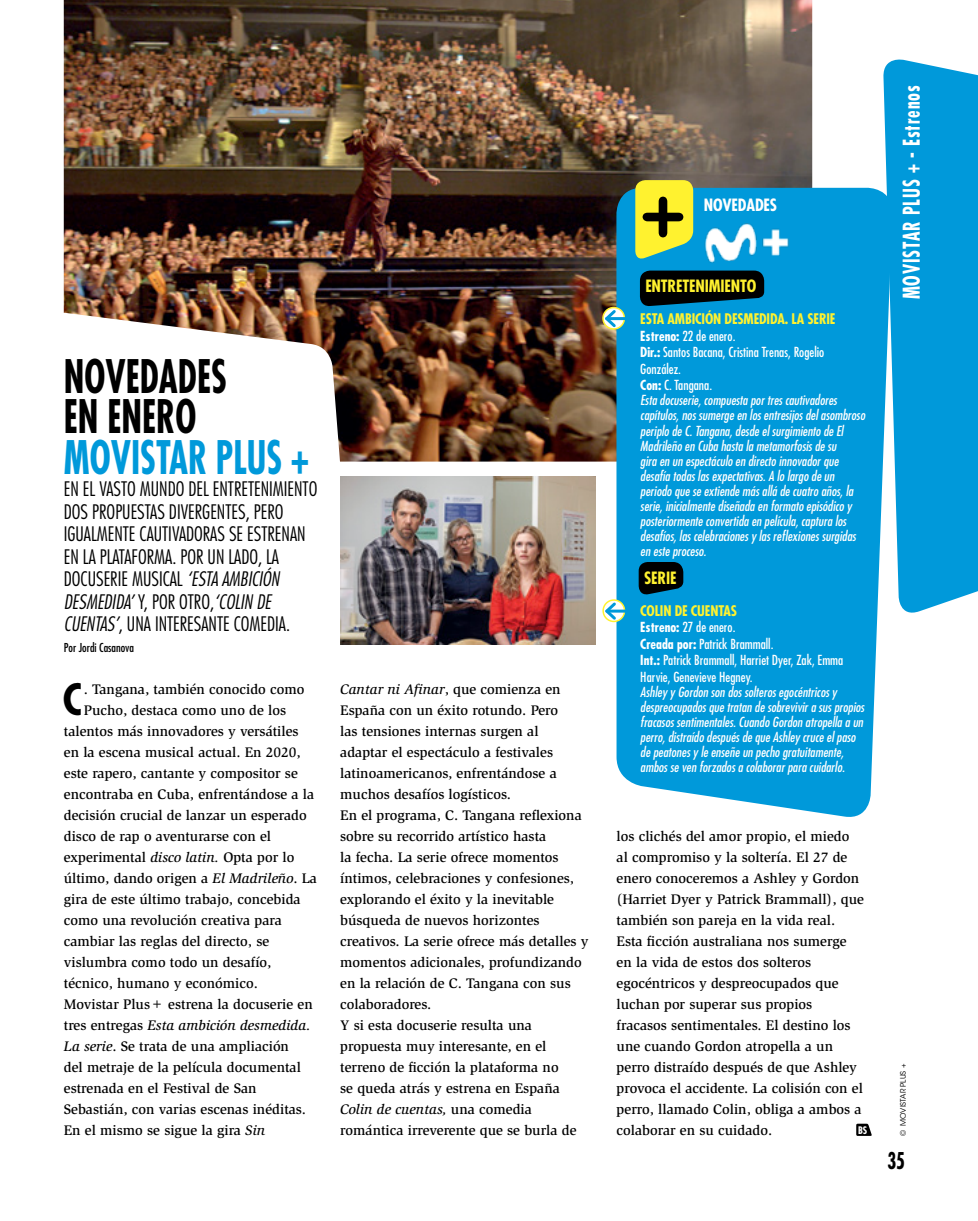
<style>
.page{position:relative;width:978px;height:1221px;background:#fff}
.page>*{position:absolute;margin:0;border:0;box-sizing:border-box;transform-origin:0 0}
.t1{font:700 72px "Helvetica Rounded LT Std";color:#000}
.Occhiello{font:700 condensed 45px "Futura Std";color:#000;scale:.8 1}
.Occhiello-2{font:700 condensed 45px "Futura Std";color:#0099da;scale:.8 1}
.Testo_Capol_2R{font:700 condensed 42.15px "Futura Std";color:#000}
.t2{font:700 condensed 22.5px "Futura Std";letter-spacing:.05em;color:#fff;scale:.8 1}
.t3{font:700 condensed 22.5px "Futura Std";color:#000;scale:.8 1}
.Sommario{font:300 condensed 19.5px/22.5px "Futura Std";color:#000}
.SCH-Parte{font:700 condensed 16.5px "Futura Std";letter-spacing:-.01em;color:#fff22f}
.SCH-Parte-2{font:700 condensed 16.5px "Futura Std";letter-spacing:-.01em;color:#fff}
.Testo{font:500 14.25px/21px "Slimbach Std";color:#000}
.Testo_Capol_2R-2{font:500 14.25px "Slimbach Std";color:#000}
.SCH-Titolo{font:700 condensed 14.25px "Futura Std";letter-spacing:-.01em;color:#fff22f}
.SCH-Testo{font:italic condensed 13.5px/15px "Futura Std";color:#fff}
.SCH-Crediti_fino_a{font:condensed 13.5px/16.5px "Futura Std";color:#fff}
.Firma{font:condensed 12px "Futura Std";color:#000}
.t4{font:700 condensed 10.2px "Futura Std";color:#fff}
.Copyright{font:7.5px "ITC Avant Garde Std";color:#000}
.s1{font-style:italic}
.s2{font-weight:700}
</style>
<div class="page">
<img style="left:64px;top:0;width:748px;height:461px">
<svg style="left:63px;top:310px;width:284px;height:152px"></svg>
<div style="left:616px;top:188px;width:267px;height:629px;background:#0099da"></div>
<svg style="left:635px;top:180px;width:58px;height:81px;background:#dae446"></svg>
<svg style="left:603px;top:307px;width:21px;height:22px"></svg>
<div style="left:602px;top:307px;width:23px;height:23px;border:2px solid #fff22f;border-radius:50%"></div>
<hr style="left:607px;top:317px;width:20px;height:3px;background:#0099da">
<svg style="left:602px;top:307px;width:16px;height:23px"></svg>
<img style="left:704px;top:219px;width:89px;height:49px">
<svg style="left:856px;top:1123px;width:16px;height:12px"></svg>
<svg style="left:603px;top:600px;width:22px;height:21px"></svg>
<div style="left:602px;top:599px;width:23px;height:23px;border:2px solid #fff22f;border-radius:50%"></div>
<hr style="left:607px;top:609px;width:20px;height:3px;background:#0099da">
<svg style="left:602px;top:599px;width:17px;height:23px"></svg>
<svg style="left:640px;top:270px;width:124px;height:37px;background:#001823"></svg>
<svg style="left:639px;top:562px;width:44px;height:34px"></svg>
<img style="left:340px;top:476px;width:255px;height:168px">
<svg style="left:883px;top:59px;width:95px;height:554px;background:#17a2dd"></svg>
<p class="Occhiello" style="left:64px;top:348px;width:205px">NOVEDADES</p>
<p class="Occhiello" style="left:64px;top:389px;width:167px">EN ENERO</p>
<p class="Occhiello-2" style="left:64px;top:429px;width:308px">MOVISTAR PLUS +</p>
<p class="Sommario" style="left:64px;top:478px;width:255px">EN EL VASTO MUNDO DEL ENTRETENIMIENTO DOS PROPUESTAS DIVERGENTES, PERO IGUALMENTE CAUTIVADORAS SE ESTRENAN EN LA PLATAFORMA. POR UN LADO, LA DOCUSERIE MUSICAL <span class="s1">‘ESTA AMBICIÓN DESMEDIDA’</span> Y, POR OTRO,<span class="s1">‘COLIN DE CUENTAS’</span>, UNA INTERESANTE COMEDIA.</p>
<p class="Firma" style="left:64px;top:640px;width:72px">Por Jordi Casanova</p>
<p class="Testo_Capol_2R" style="left:63px;top:673px;width:21px">C</p>
<p class="Testo_Capol_2R-2" style="left:84px;top:680px;width:222px">. Tangana, también conocido como</p>
<p class="Testo_Capol_2R-2" style="left:84px;top:701px;width:204px">Pucho, destaca como uno de los</p>
<p class="Testo_Capol_2R-2" style="left:64px;top:722px;width:236px">talentos más innovadores y versátiles</p>
<p class="Testo_Capol_2R-2" style="left:64px;top:743px;width:238px">en la escena musical actual. En 2020,</p>
<p class="Testo_Capol_2R-2" style="left:64px;top:764px;width:235px">este rapero, cantante y compositor se</p>
<p class="Testo_Capol_2R-2" style="left:64px;top:785px;width:252px">encontraba en Cuba, enfrentándose a la</p>
<p class="Testo_Capol_2R-2" style="left:64px;top:806px;width:244px">decisión crucial de lanzar un esperado</p>
<p class="Testo_Capol_2R-2" style="left:64px;top:827px;width:209px">disco de rap o aventurarse con el</p>
<p class="Testo_Capol_2R-2" style="left:64px;top:848px;width:232px">experimental <span class="s1">disco latin.</span> Opta por lo</p>
<p class="Testo_Capol_2R-2" style="left:64px;top:869px;width:255px">último, dando origen a <span class="s1">El Madrileño</span>. La</p>
<p class="Testo_Capol_2R-2" style="left:64px;top:890px;width:238px">gira de este último trabajo, concebida</p>
<p class="Testo_Capol_2R-2" style="left:64px;top:911px;width:220px">como una revolución creativa para</p>
<p class="Testo_Capol_2R-2" style="left:64px;top:932px;width:207px">cambiar las reglas del directo, se</p>
<p class="Testo_Capol_2R-2" style="left:64px;top:953px;width:209px">vislumbra como todo un desafío,</p>
<p class="Testo_Capol_2R-2" style="left:64px;top:974px;width:196px">técnico, humano y económico.</p>
<p class="Testo" style="left:64px;top:993px;width:250px">Movistar Plus+ estrena la docuserie en tres entregas <span class="s1">Esta ambición desmedida.<br>La serie</span>. Se trata de una ampliación<br>del metraje de la película documental estrenada en el Festival de San Sebastián, con varias escenas inéditas.</p>
<p class="Testo" style="left:64px;top:1119px;width:203px">En el mismo se sigue la gira <span class="s1">Sin</span></p>
<p class="Testo" style="left:340px;top:678px;width:222px"><span class="s1">Cantar ni Afinar</span>, que comienza en España con un éxito rotundo. Pero las tensiones internas surgen al adaptar el espectáculo a festivales latinoamericanos, enfrentándose a muchos desafíos logísticos.</p>
<p class="Testo" style="left:340px;top:804px;width:250px">En el programa, C. Tangana reflexiona sobre su recorrido artístico hasta<br>la fecha. La serie ofrece momentos íntimos, celebraciones y confesiones, explorando el éxito y la inevitable búsqueda de nuevos horizontes creativos. La serie ofrece más detalles y momentos adicionales, profundizando en la relación de C. Tangana con sus colaboradores.</p>
<p class="Testo" style="left:340px;top:1014px;width:238px">Y si esta docuserie resulta una propuesta muy interesante, en el terreno de ficción la plataforma no<br>se queda atrás y estrena en España <span class="s1">Colin de cuentas,</span> una comedia romántica irreverente que se burla de</p>
<p class="t1" style="left:641px;top:168px;width:45px">+</p>
<p class="SCH-Parte-2" style="left:704px;top:195px;width:75px">NOVEDADES</p>
<p class="SCH-Parte" style="left:645px;top:276px;width:113px">ENTRETENIMIENTO</p>
<p class="SCH-Titolo" style="left:640px;top:310px;width:197px">ESTA AMBICIÓN DESMEDIDA. LA SERIE</p>
<p class="SCH-Crediti_fino_a" style="left:640px;top:327px;width:97px"><span class="s2">Estreno:</span> 22 de enero.</p>
<p class="SCH-Crediti_fino_a" style="left:640px;top:344px;width:186px"><span class="s2">Dir.:</span> Santos Bacana, Cristina Trenas, Rogelio<br>González.</p>
<p class="SCH-Crediti_fino_a" style="left:640px;top:377px;width:73px"><span class="s2">Con:</span> C. Tangana.</p>
<p class="SCH-Testo" style="left:640px;top:393px;width:226px">Esta docuserie, compuesta por tres cautivadores capítulos, nos sumerge en los entresijos del asombroso periplo de C. Tangana, desde el surgimiento de El Madrileño en Cuba hasta la metamorfosis de su<br>gira en un espectáculo en directo innovador que desafía todas las expectativas. A lo largo de un periodo que se extiende más allá de cuatro años, la serie, inicialmente diseñada en formato episódico y posteriormente convertida en película, captura los desafíos, las celebraciones y las reflexiones surgidas en este proceso.</p>
<p class="SCH-Parte" style="left:644px;top:567px;width:34px">SERIE</p>
<p class="SCH-Titolo" style="left:640px;top:601px;width:98px">COLIN DE CUENTAS</p>
<p class="SCH-Crediti_fino_a" style="left:640px;top:618px;width:97px"><span class="s2">Estreno:</span> 27 de enero.</p>
<p class="SCH-Crediti_fino_a" style="left:640px;top:635px;width:135px"><span class="s2">Creada por:</span> Patrick Brammall.</p>
<p class="SCH-Crediti_fino_a" style="left:640px;top:651px;width:205px"><span class="s2">Int.:</span> Patrick Brammall, Harriet Dyer, Zak, Emma<br>Harvie, Genevieve Hegney.</p>
<p class="SCH-Testo" style="left:640px;top:684px;width:225px">Ashley y Gordon son dos solteros egocéntricos y despreocupados que tratan de sobrevivir a sus propios fracasos sentimentales. Cuando Gordon atropella a un perro, distraído después de que Ashley cruce el paso de peatones y le enseñe un pecho gratuitamente, ambos se ven forzados a colaborar para cuidarlo.</p>
<h3 class="t2" style="left:898px;top:299px;width:269px;rotate:-90deg">MOVISTAR PLUS + - Estrenos</h3>
<p class="Testo" style="left:617px;top:825px;width:249px">los clichés del amor propio, el miedo al compromiso y la soltería. El 27 de enero conoceremos a Ashley y Gordon (Harriet Dyer y Patrick Brammall), que también son pareja en la vida real.</p>
<p class="Testo" style="left:617px;top:930px;width:248px">Esta ficción australiana nos sumerge en la vida de estos dos solteros egocéntricos y despreocupados que luchan por superar sus propios fracasos sentimentales. El destino los une cuando Gordon atropella a un perro distraído después de que Ashley provoca el accidente. La colisión con el perro, llamado Colin, obliga a ambos a colaborar en su cuidado.</p>
<p class="t4" style="left:858px;top:1123px;width:11px">BS</p>
<p class="Copyright" style="left:898px;top:1135px;width:73px;rotate:-90deg">© MOVISTAR PLUS +</p>
<p class="t3" style="left:887px;top:1146px;width:24px">35</p>
</div>
